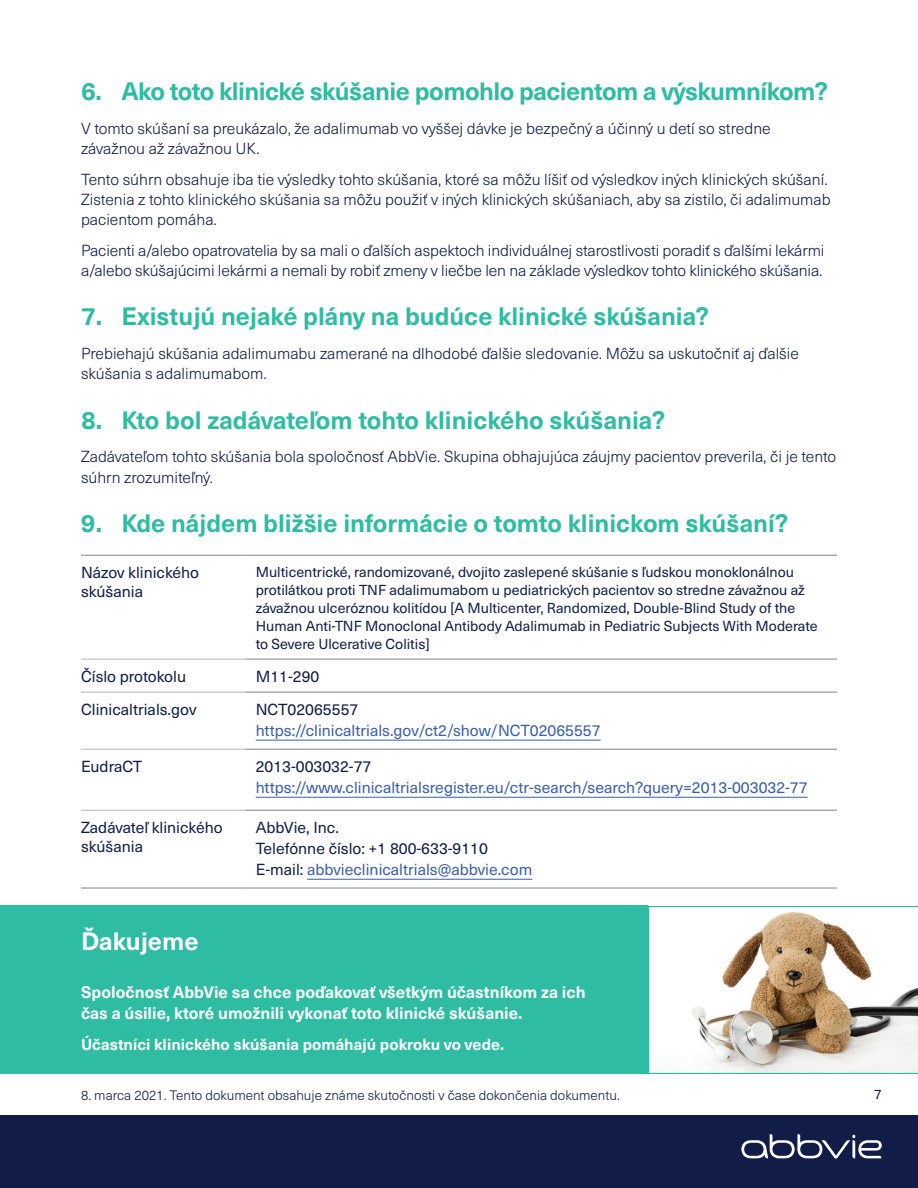
<style>
.page{position:relative;width:918px;height:1188px;background:#fff}
.page>*{position:absolute;margin:0;border:0;box-sizing:border-box;transform-origin:0 0}
.t1{font:700 24.75px "Neue Haas Unica Pro";color:#2ebca2}
.t2{font:700 24.75px "Neue Haas Unica Pro";letter-spacing:-.02em;color:#2ebca2}
.t3{font:700 24.75px "Neue Haas Unica Pro";color:#fff}
.t4{font:700 16.5px/21px "Neue Haas Unica Pro";color:#fff}
.t5{font:300 15.75px/20.2px "Neue Haas Unica Pro";color:#121d47}
.t6{font:15.75px/19.5px "Neue Haas Unica Pro";color:#121d47}
.t7{font:15.75px "Neue Haas Unica Pro";color:#3a5eab}
.t8{font:700 15.75px "Neue Haas Unica Pro";color:#fff}
.t9{font:14.25px/18px "Neue Haas Unica Pro";color:#121d47}
.t10{font:300 13.5px "Neue Haas Unica Pro";color:#121d47}
.t11{font:13.5px "Neue Haas Unica Pro";color:#121d47}
.s1{color:#3a5eab}
</style>
<div class="page">
<svg style="left:648px;top:906px;width:270px;height:168px"></svg>
<div style="left:0;top:1115px;width:918px;height:73px;background:#121d47"></div>
<div style="left:0;top:906px;width:648px;height:168px;background:#2ebca2"></div>
<hr style="left:81px;top:555px;width:164px;height:1px;background:#808385">
<hr style="left:245px;top:555px;width:592px;height:1px;background:#808385">
<hr style="left:245px;top:659px;width:592px;height:1px;background:#808385">
<hr style="left:245px;top:692px;width:592px;height:1px;background:#808385">
<hr style="left:245px;top:749px;width:592px;height:1px;background:#808385">
<hr style="left:245px;top:810px;width:592px;height:1px;background:#808385">
<hr style="left:81px;top:888px;width:164px;height:1px;background:#808385">
<hr style="left:245px;top:888px;width:592px;height:1px;background:#808385">
<hr style="left:81px;top:659px;width:164px;height:1px;background:#b3b4b5">
<hr style="left:81px;top:692px;width:164px;height:1px;background:#b3b4b5">
<hr style="left:81px;top:749px;width:164px;height:1px;background:#b3b4b5">
<hr style="left:81px;top:810px;width:164px;height:1px;background:#b3b4b5">
<hr style="left:256px;top:740px;width:345px;height:1px;background:#3a5eab">
<hr style="left:256px;top:797px;width:552px;height:1px;background:#3a5eab">
<hr style="left:307px;top:879px;width:225px;height:1px;background:#3a5eab">
<svg style="left:741px;top:1134px;width:141px;height:25px"></svg>
<h1 class="t2" style="left:81px;top:76px;width:749px">6. Ako toto klinické skúšanie pomohlo pacientom a výskumníkom?</h1>
<p class="t5" style="left:81px;top:118px;width:691px">V tomto skúšaní sa preukázalo, že adalimumab vo vyššej dávke je bezpečný a účinný u detí so stredne závažnou až závažnou UK.</p>
<p class="t5" style="left:81px;top:169px;width:751px">Tento súhrn obsahuje iba tie výsledky tohto skúšania, ktoré sa môžu líšiť od výsledkov iných klinických skúšaní.<br>Zistenia z tohto klinického skúšania sa môžu použiť v iných klinických skúšaniach, aby sa zistilo, či adalimumab pacientom pomáha.</p>
<p class="t5" style="left:81px;top:241px;width:745px">Pacienti a/alebo opatrovatelia by sa mali o ďalších aspektoch individuálnej starostlivosti poradiť s ďalšími lekármi a/alebo skúšajúcimi lekármi a nemali by robiť zmeny v liečbe len na základe výsledkov tohto klinického skúšania.</p>
<h1 class="t1" style="left:81px;top:301px;width:630px">7. Existujú nejaké plány na budúce klinické skúšania?</h1>
<p class="t5" style="left:81px;top:344px;width:719px">Prebiehajú skúšania adalimumabu zamerané na dlhodobé ďalšie sledovanie. Môžu sa uskutočniť aj ďalšie skúšania s adalimumabom.</p>
<h1 class="t1" style="left:81px;top:405px;width:586px">8. Kto bol zadávateľom tohto klinického skúšania?</h1>
<p class="t5" style="left:81px;top:447px;width:757px">Zadávateľom tohto skúšania bola spoločnosť AbbVie. Skupina obhajujúca záujmy pacientov preverila, či je tento súhrn zrozumiteľný.</p>
<h1 class="t1" style="left:81px;top:508px;width:709px">9. Kde nájdem bližšie informácie o tomto klinickom skúšaní?</h1>
<p class="t6" style="left:81px;top:563px;width:120px">Názov klinického skúšania</p>
<p class="t9" style="left:256px;top:563px;width:563px">Multicentrické, randomizované, dvojito zaslepené skúšanie s ľudskou monoklonálnou protilátkou proti TNF adalimumabom u pediatrických pacientov so stredne závažnou až závažnou ulceróznou kolitídou [A Multicenter, Randomized, Double-Blind Study of the Human Anti-TNF Monoclonal Antibody Adalimumab in Pediatric Subjects With Moderate to Severe Ulcerative Colitis]</p>
<p class="t6" style="left:81px;top:667px;width:107px">Číslo protokolu</p>
<p class="t6" style="left:256px;top:667px;width:65px">M11-290</p>
<p class="t6" style="left:81px;top:700px;width:117px">Clinicaltrials.gov</p>
<p class="t6" style="left:256px;top:700px;width:104px">NCT02065557</p>
<p class="t7" style="left:256px;top:721px;width:346px">https://clinicaltrials.gov/ct2/show/NCT02065557</p>
<p class="t6" style="left:81px;top:757px;width:63px">EudraCT</p>
<p class="t6" style="left:256px;top:757px;width:117px">2013-003032-77</p>
<p class="t7" style="left:256px;top:778px;width:553px">https://www.clinicaltrialsregister.eu/ctr-search/search?query=2013-003032-77</p>
<p class="t6" style="left:81px;top:818px;width:143px">Zadávateľ klinického skúšania</p>
<p class="t6" style="left:256px;top:817px;width:278px;line-height:21px">AbbVie, Inc.<br>Telefónne číslo: +1 800-633-9110<br>E-mail: <span class="s1">abbvieclinicaltrials@abbvie.com</span></p>
<h1 class="t3" style="left:81px;top:926px;width:119px">Ďakujeme</h1>
<p class="t4" style="left:81px;top:982px;width:506px">Spoločnosť AbbVie sa chce poďakovať všetkým účastníkom za ich čas a úsilie, ktoré umožnili vykonať toto klinické skúšanie.</p>
<p class="t8" style="left:81px;top:1034px;width:425px">Účastníci klinického skúšania pomáhajú pokroku vo vede.</p>
<p class="t10" style="left:81px;top:1087px;width:540px">8. marca 2021. Tento dokument obsahuje známe skutočnosti v čase dokončenia dokumentu.</p>
<p class="t11" style="left:874px;top:1086px;width:9px">7</p>
</div>
